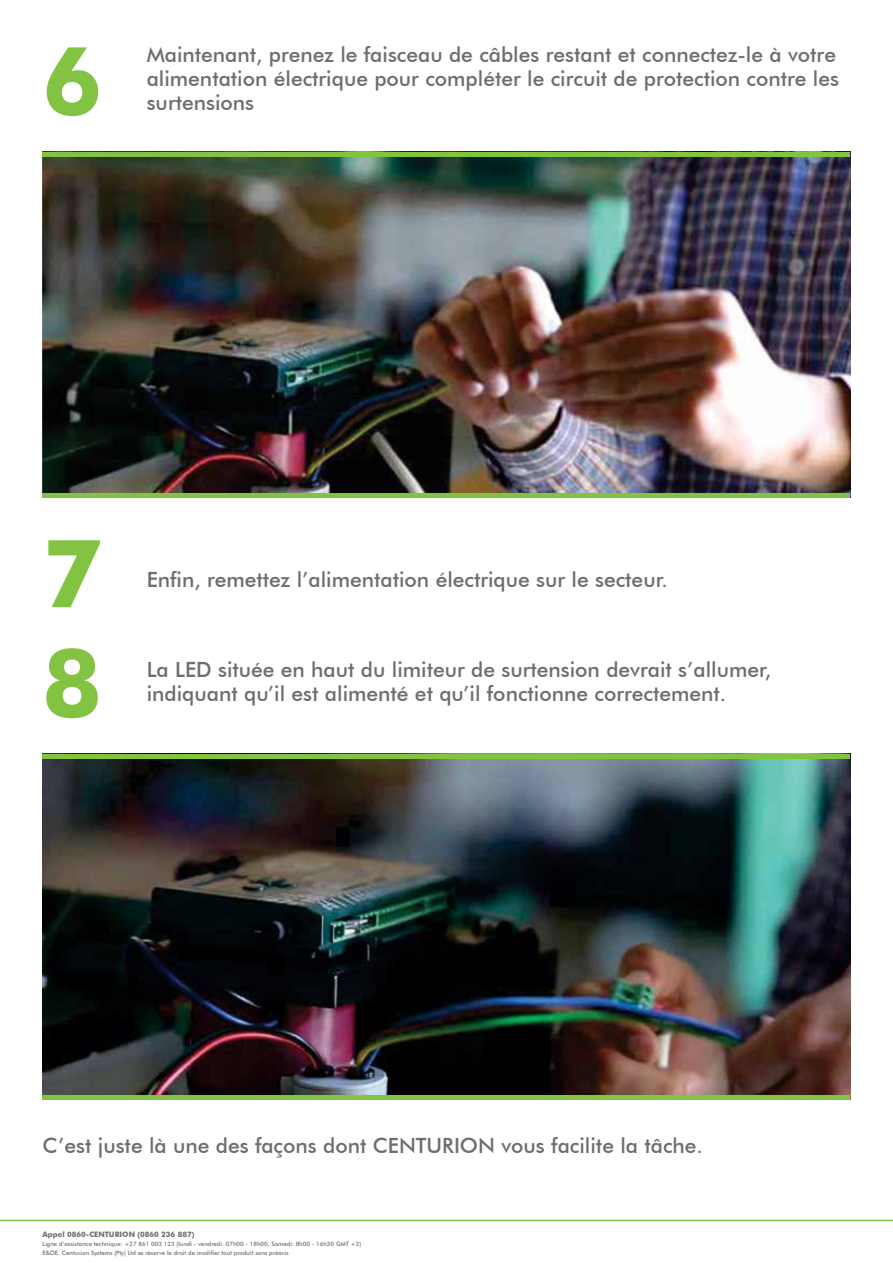
<style>
.page{position:relative;width:893px;height:1263px;background:#fff}
.page>*{position:absolute;margin:0;border:0;box-sizing:border-box;transform-origin:0 0}
.t1{font:700 94.5px "Futura BT";color:#82c341}
.t2{font:500 21px/24px "Futura BT";color:#6d6e71}
.t3{font:700 7.5px "Futura BT";color:#6d6e71}
.t4{font:500 6px/9px "Futura BT";color:#6d6e71}
</style>
<div class="page">
<hr style="left:0;top:1220px;width:893px;height:1px;background:#82c341">
<img style="left:43px;top:156px;width:807px;height:337px">
<img style="left:43px;top:759px;width:807px;height:336px">
<hr style="left:43px;top:152px;width:807px;height:4px;background:#82c341">
<div style="left:43px;top:754px;width:807px;height:5px;background:#82c341"></div>
<div style="left:43px;top:493px;width:807px;height:5px;background:#82c341"></div>
<div style="left:43px;top:1095px;width:807px;height:5px;background:#82c341"></div>
<h1 class="t1" style="left:43px;top:23px;width:61px">6</h1>
<p class="t2" style="left:147px;top:43px;width:694px">Maintenant, prenez le faisceau de câbles restant et connectez-le à votre alimentation électrique pour compléter le circuit de protection contre les surtensions</p>
<h1 class="t1" style="left:43px;top:516px;width:61px">7</h1>
<h1 class="t1" style="left:43px;top:625px;width:61px">8</h1>
<p class="t2" style="left:147px;top:568px;width:522px">Enfin, remettez l’alimentation électrique sur le secteur.</p>
<p class="t2" style="left:147px;top:657px;width:626px">La LED située en haut du limiteur de surtension devrait s’allumer, indiquant qu’il est alimenté et qu’il fonctionne correctement.</p>
<p class="t2" style="left:43px;top:1134px;width:662px">C’est juste là une des façons dont CENTURION vous facilite la tâche.</p>
<p class="t3" style="left:43px;top:1229px;width:153px">Appel 0860-CENTURION (0860 236 887)</p>
<p class="t4" style="left:43px;top:1239px;width:320px">Ligne d’assistance technique: +27 861 003 123 (lundi - vendredi: 07h00 - 18h00, Samedi: 8h00 - 16h30 GMT +2)<br>E&amp;OE. Centurion Systems (Pty) Ltd se réserve le droit de modifier tout produit sans préavis</p>
</div>
